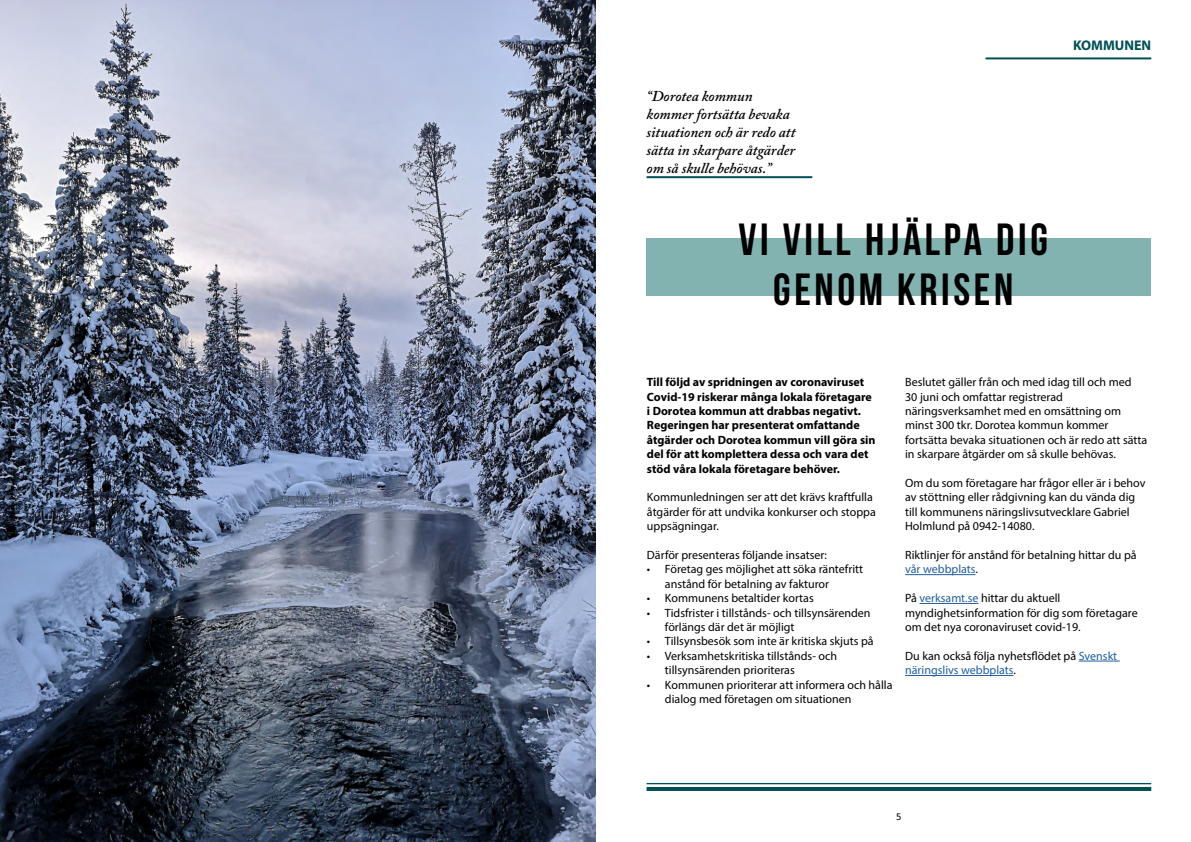
<style>
.page{position:relative;width:1191px;height:842px;background:#fff}
.page>*{position:absolute;margin:0;border:0;box-sizing:border-box;transform-origin:0 0}
.t1{font:45px/50px "Bebas Neue";letter-spacing:.08em;color:#000;text-align:center}
.t2{font:italic 600 15px/18px "Adobe Caslon Pro";color:#000}
.t3{font:700 14px "Myriad Pro";color:#005055}
.t4{font:12px/14.4px "Myriad Pro";color:#000}
.t5{font:700 12px/14.4px "Myriad Pro";color:#000}
.t6{font:9px "Hack";color:#000}
.s1{color:#215e9e}
</style>
<div class="page">
<div style="left:646px;top:238px;width:505px;height:57px;background:#83b3b0"></div>
<hr style="left:985px;top:57px;width:166px;height:2px;background:#005055">
<hr style="left:646px;top:783px;width:505px;height:1px;background:#005055">
<hr style="left:646px;top:787px;width:505px;height:4px;background:#005055">
<hr style="left:905px;top:574px;width:70px;height:1px;background:#215e9e">
<hr style="left:919px;top:603px;width:59px;height:1px;background:#215e9e">
<hr style="left:1078px;top:661px;width:41px;height:1px;background:#215e9e">
<hr style="left:905px;top:675px;width:108px;height:1px;background:#215e9e">
<hr style="left:646px;top:176px;width:166px;height:2px;background:#005055">
<img style="left:0;top:0;width:595px;height:842px">
<p class="t2" style="left:646px;top:87px;width:150px">“Dorotea kommun kommer fortsätta bevaka situationen och är redo att sätta in skarpare åtgärder om så skulle behövas.”</p>
<h1 class="t1" style="left:738px;top:213px;width:311px">VI VILL HJÄLPA DIG<br>GENOM KRISEN</h1>
<p class="t3" style="left:1073px;top:36px;width:80px">KOMMUNEN</p>
<p class="t5" style="left:647px;top:375px;width:230px">Till följd av spridningen av coronaviruset Covid-19 riskerar många lokala företagare i Dorotea kommun att drabbas negativt.<br>Regeringen har presenterat omfattande åtgärder och Dorotea kommun vill göra sin del för att komplettera dessa och vara det stöd våra lokala företagare behöver.</p>
<p class="t4" style="left:647px;top:490px;width:230px">Kommunledningen ser att det krävs kraftfulla åtgärder för att undvika konkurser och stoppa uppsägningar.</p>
<p class="t4" style="left:647px;top:548px;width:181px">Därför presenteras följande insatser:</p>
<p class="t4" style="left:665px;top:562px;width:200px;text-indent:-18px">• Företag ges möjlighet att söka räntefritt anstånd för betalning av fakturor</p>
<p class="t4" style="left:647px;top:591px;width:168px">• Kommunens betaltider kortas</p>
<p class="t4" style="left:665px;top:605px;width:207px;text-indent:-18px">• Tidsfrister i tillstånds- och tillsynsärenden förlängs där det är möjligt</p>
<p class="t4" style="left:647px;top:634px;width:228px">• Tillsynsbesök som inte är kritiska skjuts på</p>
<p class="t4" style="left:665px;top:648px;width:174px;text-indent:-18px">• Verksamhetskritiska tillstånds- och tillsynsärenden prioriteras</p>
<p class="t4" style="left:665px;top:677px;width:229px;text-indent:-18px">• Kommunen prioriterar att informera och hålla dialog med företagen om situationen</p>
<p class="t4" style="left:905px;top:375px;width:244px">Beslutet gäller från och med idag till och med<br>30 juni och omfattar registrerad näringsverksamhet med en omsättning om minst 300 tkr. Dorotea kommun kommer fortsätta bevaka situationen och är redo att sätta in skarpare åtgärder om så skulle behövas.</p>
<p class="t4" style="left:905px;top:476px;width:242px">Om du som företagare har frågor eller är i behov av stöttning eller rådgivning kan du vända dig till kommunens näringslivsutvecklare Gabriel Holmlund på 0942-14080.</p>
<p class="t4" style="left:905px;top:548px;width:233px">Riktlinjer för anstånd för betalning hittar du på <span class="s1">vår webbplats</span>.</p>
<p class="t4" style="left:905px;top:591px;width:234px">På <span class="s1">verksamt.se</span> hittar du aktuell myndighetsinformation för dig som företagare om det nya coronaviruset covid-19.</p>
<p class="t4" style="left:905px;top:648px;width:214px">Du kan också följa nyhetsflödet på <span class="s1">Svenskt näringslivs webbplats</span>.</p>
<p class="t6" style="left:896px;top:811px;width:7px">5</p>
</div>
